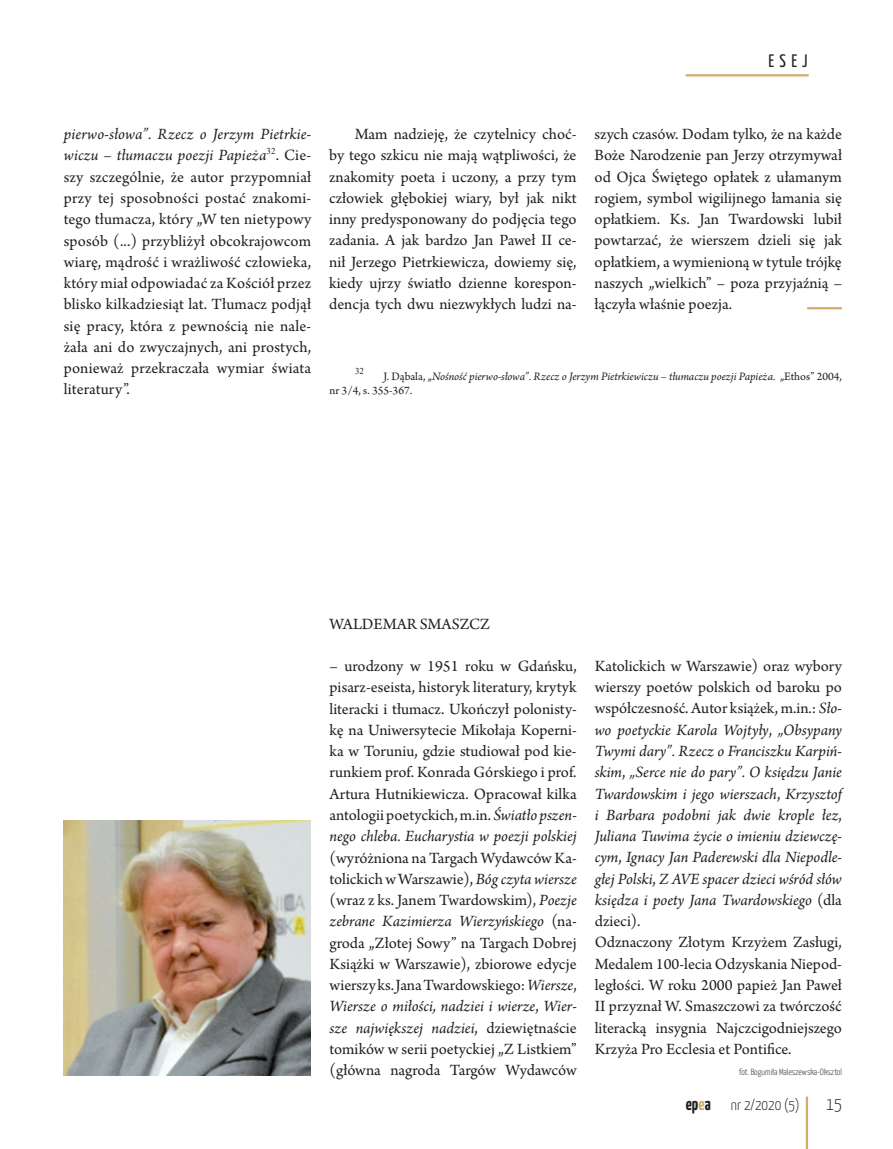
<style>
.page{position:relative;width:893px;height:1149px;background:#fff}
.page>*{position:absolute;margin:0;border:0;box-sizing:border-box;transform-origin:0 0}
.t1{font:18px "Yanone Kaffeesatz";color:#231f20}
.t2{font:300 18px "Yanone Kaffeesatz";color:#231f20}
.t3{font:16.5px/21.3px "Arno Pro";color:#231f20;text-align:justify}
.t4{font:300 15px "Yanone Kaffeesatz";color:#231f20}
.t5{font:italic 12px/14.4px "Arno Pro";color:#231f20}
.t6{font:300 9px "Yanone Kaffeesatz";color:#231f20}
.t7{font:9px "Times New Roman";color:#231f20}
.s1{font-style:italic}
.s2{font-style:normal}
.s3{font-weight:700;font-size:18px}
.s4{font-weight:700;font-size:18px;color:#d2ab66}
</style>
<div class="page">
<hr style="left:806px;top:1096px;width:2px;height:52px;background:#d2ab66">
<hr style="left:686px;top:74px;width:123px;height:2px;background:#d2ab66">
<img style="left:64px;top:820px;width:247px;height:254px">
<hr style="left:807px;top:307px;width:35px;height:2px;background:#d2ab66">
<p class="t1" style="left:768px;top:50px;width:41px">ESEJ</p>
<p class="t3" style="left:64px;top:124px;width:249px"><span class="s1">pierwo-słowa”. Rzecz o Jerzym Pietrkie&shy;wiczu – tłumaczu poezji Papieża</span><sup>32</sup>. Cie&shy;szy szczególnie, że autor przypomniał przy tej sposobności postać znakomi&shy;tego tłumacza, który „W ten nietypowy sposób (...) przybliżył obcokrajowcom wiarę, mądrość i wrażliwość człowieka, który miał odpowiadać za Kościół przez blisko kilkadziesiąt lat. Tłumacz podjął się pracy, która z pewnością nie nale&shy;żała ani do zwyczajnych, ani prostych, ponieważ przekraczała wymiar świata literatury”.</p>
<p class="t3" style="left:329px;top:124px;width:249px;text-indent:26px">Mam nadzieję, że czytelnicy choć&shy;by tego szkicu nie mają wątpliwości, że znakomity poeta i uczony, a przy tym człowiek głębokiej wiary, był jak nikt inny predysponowany do podjęcia tego zadania. A jak bardzo Jan Paweł II ce&shy;nił Jerzego Pietrkiewicza, dowiemy się, kiedy ujrzy światło dzienne korespon&shy;dencja tych dwu niezwykłych ludzi na-</p>
<p class="t3" style="left:595px;top:124px;width:249px">szych czasów. Dodam tylko, że na każde Boże Narodzenie pan Jerzy otrzymywał od Ojca Świętego opłatek z ułamanym rogiem, symbol wigilijnego łamania się opłatkiem. Ks. Jan Twardowski lubił powtarzać, że wierszem dzieli się jak opłatkiem, a wymienioną w tytule trójkę naszych „wielkich” – poza przyjaźnią – łączyła właśnie poezja.</p>
<p class="t7" style="left:355px;top:364px;width:10px">32</p>
<p class="t5" style="left:329px;top:370px;width:514px;text-indent:54px"><span class="s2">J. Dąbala, „</span>Nośność pierwo-słowa”. Rzecz o Jerzym Pietrkiewiczu – tłumaczu poezji Papieża. <span class="s2">„Ethos” 2004, nr 3/4, s. 355-367.</span></p>
<p class="t3" style="left:329px;top:613px;width:162px">WALDEMAR SMASZCZ</p>
<p class="t3" style="left:329px;top:656px;width:249px">– urodzony w 1951 roku w Gdańsku, pisarz-eseista, historyk literatury, krytyk literacki i tłumacz. Ukończył polonisty&shy;kę na Uniwersytecie Mikołaja Koperni&shy;ka w Toruniu, gdzie studiował pod kie&shy;runkiem prof. Konrada Górskiego i prof.<br>Artura Hutnikiewicza. Opracował kilka antologii poetyckich, m.in. <span class="s1">Światło pszen&shy;nego chleba. Eucharystia w poezji polskiej</span></p>
<p class="t3" style="left:329px;top:847px;width:249px">(wyróżniona na Targach Wydawców Ka&shy;tolickich w Warszawie), <span class="s1">Bóg czyta wiersze </span>(wraz z ks. Janem Twardowskim), <span class="s1">Poezje zebrane Kazimierza Wierzyńskiego</span> (na&shy;groda „Złotej Sowy” na Targach Dobrej Książki w Warszawie), zbiorowe edycje wierszy ks. Jana Twardowskiego: <span class="s1">Wiersze</span>, <span class="s1">Wiersze o miłości, nadziei i wierze</span>, <span class="s1">Wier&shy;sze największej nadziei</span>, dziewiętnaście tomików w serii poetyckiej „Z Listkiem” (główna nagroda Targów Wydawców</p>
<p class="t3" style="left:595px;top:656px;width:249px;text-align:left">Katolickich w Warszawie) oraz wybory wierszy poetów polskich od baroku po współczesność. Autor książek, m.in.: <span class="s1">Sło&shy;wo poetyckie Karola Wojtyły</span>, <span class="s1">„Obsypany Twymi dary”. Rzecz o Franciszku Karpiń&shy;skim</span>, <span class="s1">„Serce nie do pary”. O księdzu Janie Twardowskim i jego wierszach</span>, <span class="s1">Krzysztof i Barbara podobni jak dwie krople łez</span>, <span class="s1">Juliana Tuwima życie o imieniu dziewczę&shy;cym</span>, <span class="s1">Ignacy Jan Paderewski dla Niepodle&shy;głej Polski</span>, <span class="s1">Z AVE spacer dzieci wśród słów księdza i poety Jana Twardowskiego</span> (dla dzieci).<br>Odznaczony Złotym Krzyżem Zasługi, Medalem 100-lecia Odzyskania Niepod&shy;ległości. W roku 2000 papież Jan Paweł II przyznał W. Smaszczowi za twórczość literacką insygnia Najczcigodniejszego Krzyża Pro Ecclesia et Pontifice.</p>
<p class="t6" style="left:739px;top:1066px;width:104px">fot. Bogumiła Maleszewska-Oksztol</p>
<p class="t4" style="left:686px;top:1095px;width:115px"><span class="s3">ep</span><span class="s4">e</span><span class="s3">a</span> nr 2/2020 (5)</p>
<p class="t2" style="left:826px;top:1092px;width:17px">15</p>
</div>
